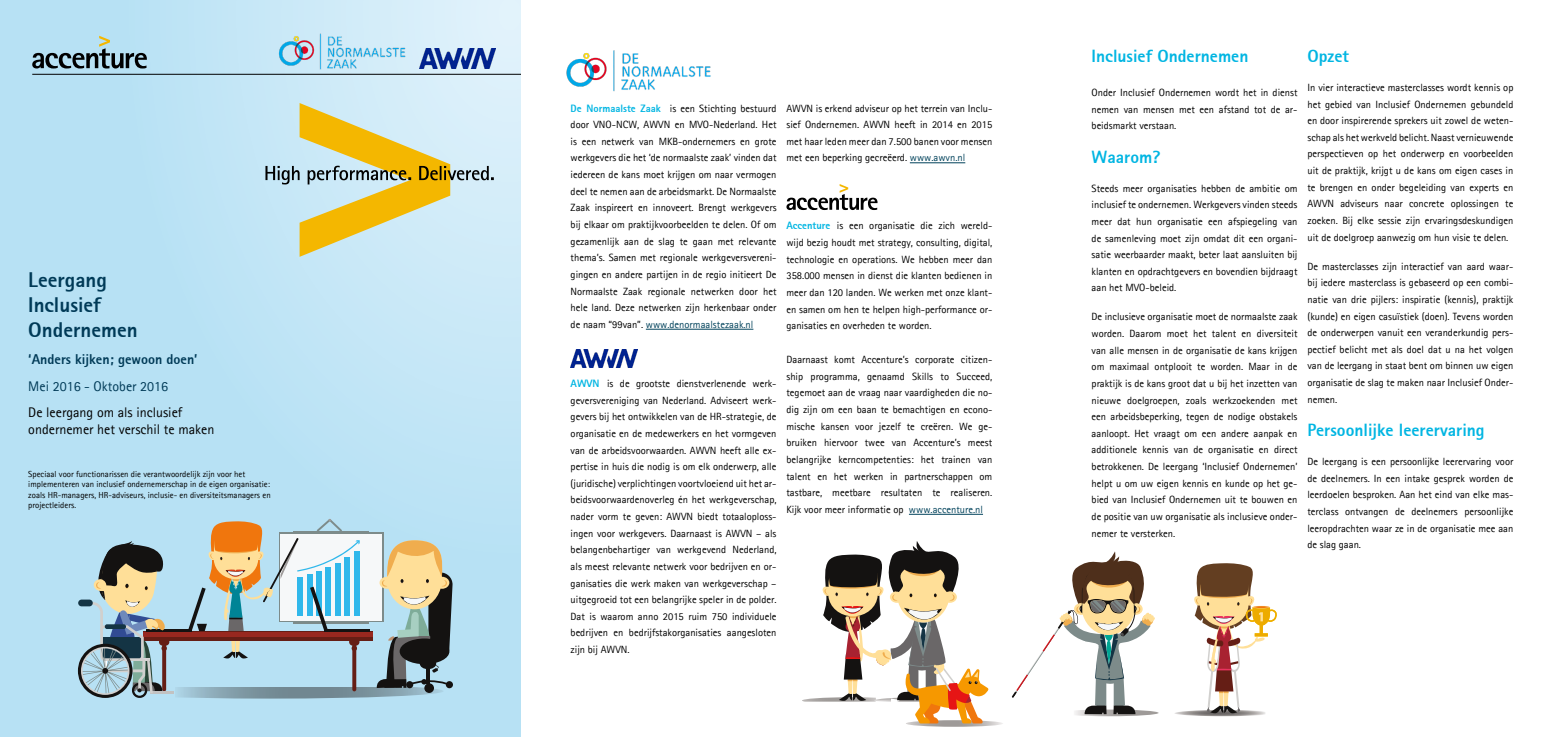
<style>
.page{position:relative;width:1563px;height:737px;background:#fff}
.page>*{position:absolute;margin:0;border:0;box-sizing:border-box;transform-origin:0 0}
.t1{font:21px/25.2px "Agfa Rotis Sans Serif Ex Bd";color:#00425b}
.t2{font:17.5px "Agfa Rotis Sans Serif Ex Bd";color:#00b5e2}
.t3{font:14px/16.6px "Agfa Rotis Sans Serif";color:#000}
.t4{font:14px "Agfa Rotis Sans Serif Ex Bd";color:#00425b}
.t5{font:14px "Agfa Rotis Sans Serif";color:#00425b}
.t6{font:10.5px/16.6px "Agfa Rotis Sans Serif";color:#000;text-align:justify}
.t7{font:8.75px/10.5px "Agfa Rotis Sans Serif";color:#000}
.s1{font-family:"Agfa Rotis Sans Serif Ex Bd";color:#00b5e2}
.s2{color:#00425b}
</style>
<div class="page">
<hr style="left:646px;top:329px;width:107px;height:1px;background:#00425b">
<hr style="left:910px;top:163px;width:55px;height:1px;background:#00425b">
<hr style="left:909px;top:514px;width:74px;height:1px;background:#00425b">
<svg style="left:0;top:0;width:521px;height:737px"></svg>
<hr style="left:32px;top:74px;width:497px;height:1px;background:#000">
<svg style="left:32px;top:36px;width:115px;height:32px"></svg>
<svg style="left:265px;top:103px;width:229px;height:154px"></svg>
<img style="left:275px;top:30px;width:134px;height:42px">
<svg style="left:175px;top:687px;width:268px;height:11px"></svg>
<div style="left:281px;top:534px;width:101px;height:86px;background:#f6f8f9"></div>
<hr style="left:293px;top:621px;width:76px;height:3px;background:#7d8b8a">
<hr style="left:293px;top:530px;width:76px;height:2px;background:#7d8b8a">
<div style="left:159px;top:636px;width:10px;height:9px;background:#651e15;border-radius:4px"></div>
<svg style="left:352px;top:636px;width:4px;height:55px"></svg>
<svg style="left:167px;top:636px;width:206px;height:5px"></svg>
<div style="left:143px;top:631px;width:230px;height:5px;background:#98281f"></div>
<hr style="left:146px;top:629px;width:46px;height:2px;background:#141211">
<hr style="left:150px;top:691px;width:23px;height:2px;background:#c2c2c2">
<svg style="left:78px;top:541px;width:89px;height:157px"></svg>
<hr style="left:324px;top:629px;width:45px;height:3px;background:#141211">
<svg style="left:188px;top:519px;width:172px;height:140px"></svg>
<div style="left:424px;top:683px;width:10px;height:10px;background:#141211;border-radius:50%"></div>
<svg style="left:376px;top:540px;width:76px;height:148px"></svg>
<img style="left:419px;top:48px;width:76px;height:20px">
<svg style="left:906px;top:721px;width:97px;height:5px"></svg>
<svg style="left:802px;top:541px;width:186px;height:182px"></svg>
<svg style="left:786px;top:184px;width:91px;height:26px"></svg>
<img style="left:571px;top:350px;width:66px;height:17px">
<svg style="left:1012px;top:551px;width:146px;height:165px"></svg>
<img style="left:1175px;top:710px;width:90px;height:6px">
<svg style="left:1192px;top:563px;width:85px;height:151px"></svg>
<div style="left:521px;top:0;width:13px;height:737px;background:#fff"></div>
<img style="left:566px;top:50px;width:145px;height:42px">
<h1 class="t1" style="left:28px;top:267px;width:111px">Leergang<br>Inclusief<br>Ondernemen</h1>
<h3 class="t4" style="left:28px;top:350px;width:171px">‘Anders kijken; gewoon doen’</h3>
<h3 class="t5" style="left:28px;top:377px;width:141px">Mei 2016 - Oktober 2016</h3>
<h3 class="t3" style="left:28px;top:404px;width:188px">De leergang om als inclusief ondernemer het verschil te maken</h3>
<p class="t7" style="left:28px;top:468px;width:244px">Speciaal voor functionarissen die verantwoordelijk zijn voor het implementeren van inclusief ondernemerschap in de eigen organisatie: zoals HR-managers, HR-adviseurs, inclusie- en diversiteitsmanagers en projectleiders.</p>
<p class="t6" style="left:570px;top:100px;width:207px"><span class="s1">De Normaalste Zaak</span> is een Stichting bestuurd door VNO-NCW, AWVN en MVO-Nederland. Het is een netwerk van MKB-ondernemers en grote werkgevers die het ‘de normaalste zaak’ vinden dat iedereen de kans moet krijgen om naar vermogen deel te nemen aan de arbeidsmarkt. De Normaalste Zaak inspireert en innoveert. Brengt werkgevers bij elkaar om praktijkvoorbeelden te delen. Of om gezamenlijk aan de slag te gaan met relevante thema’s. Samen met regionale werkgeversvereni&shy;gingen en andere partijen in de regio initieert De Normaalste Zaak regionale netwerken door het hele land. Deze netwerken zijn herkenbaar onder de naam “99van”. <span class="s2">www.denormaalstezaak.nl</span></p>
<p class="t6" style="left:570px;top:375px;width:207px"><span class="s1">AWVN</span> is de grootste dienstverlenende werk&shy;geversvereniging van Nederland. Adviseert werk&shy;gevers bij het ontwikkelen van de HR-strategie, de organisatie en de medewerkers en het vormgeven van de arbeidsvoorwaarden. AWVN heeft alle ex&shy;pertise in huis die nodig is om elk onderwerp, alle (juridische) verplichtingen voortvloeiend uit het ar&shy;beidsvoorwaardenoverleg én het werkgeverschap, nader vorm te geven: AWVN biedt totaaloploss&shy;ingen voor werkgevers. Daarnaast is AWVN – als belangenbehartiger van werkgevend Nederland, als meest relevante netwerk voor bedrijven en or&shy;ganisaties die werk maken van werkgeverschap – uitgegroeid tot een belangrijke speler in de polder.<br>Dat is waarom anno 2015 ruim 750 individuele bedrijven en bedrijfstakorganisaties aangesloten zijn bij AWVN.</p>
<p class="t6" style="left:786px;top:99px;width:207px">AWVN is erkend adviseur op het terrein van Inclu&shy;sief Ondernemen. AWVN heeft in 2014 en 2015 met haar leden meer dan 7.500 banen voor mensen met een beperking gecreëerd. <span class="s2">www.awvn.nl</span></p>
<p class="t6" style="left:786px;top:217px;width:207px"><span class="s1">Accenture</span> is een organisatie die zich wereld&shy;wijd bezig houdt met strategy, consulting, digital, technologie en operations. We hebben meer dan 358.000 mensen in dienst die klanten bedienen in meer dan 120 landen. We werken met onze klant&shy;en samen om hen te helpen high-performance or&shy;ganisaties en overheden te worden.</p>
<p class="t6" style="left:786px;top:351px;width:207px">Daarnaast komt Accenture’s corporate citizen&shy;ship programma, genaamd Skills to Succeed, tegemoet aan de vraag naar vaardigheden die no&shy;dig zijn om een baan te bemachtigen en econo&shy;mische kansen voor jezelf te creëren. We ge&shy;bruiken hiervoor twee van Accenture’s meest belangrijke kerncompetenties: het trainen van talent en het werken in partnerschappen om tastbare, meetbare resultaten te realiseren.<br>Kijk voor meer informatie op <span class="s2">www.accenture.nl</span></p>
<h2 class="t2" style="left:1091px;top:45px;width:158px">Inclusief Ondernemen</h2>
<p class="t6" style="left:1091px;top:84px;width:207px">Onder Inclusief Ondernemen wordt het in dienst nemen van mensen met een afstand tot de ar&shy;beidsmarkt verstaan.</p>
<h2 class="t2" style="left:1091px;top:145px;width:71px">Waarom?</h2>
<p class="t6" style="left:1091px;top:180px;width:207px">Steeds meer organisaties hebben de ambitie om inclusief te ondernemen. Werkgevers vinden steeds meer dat hun organisatie een afspiegeling van de samenleving moet zijn omdat dit een organi&shy;satie weerbaarder maakt, beter laat aansluiten bij klanten en opdrachtgevers en bovendien bijdraagt aan het MVO-beleid.</p>
<p class="t6" style="left:1091px;top:308px;width:207px">De inclusieve organisatie moet de normaalste zaak worden. Daarom moet het talent en diversiteit van alle mensen in de organisatie de kans krijgen om maximaal ontplooit te worden. Maar in de praktijk is de kans groot dat u bij het inzetten van nieuwe doelgroepen, zoals werkzoekenden met een arbeidsbeperking, tegen de nodige obstakels aanloopt. Het vraagt om een andere aanpak en additionele kennis van de organisatie en direct betrokkenen. De leergang ‘Inclusief Ondernemen’ helpt u om uw eigen kennis en kunde op het ge&shy;bied van Inclusief Ondernemen uit te bouwen en de positie van uw organisatie als inclusieve onder&shy;nemer te versterken.</p>
<h2 class="t2" style="left:1307px;top:45px;width:43px">Opzet</h2>
<p class="t6" style="left:1307px;top:79px;width:207px">In vier interactieve masterclasses wordt kennis op het gebied van Inclusief Ondernemen gebundeld en door inspirerende sprekers uit zowel de weten&shy;schap als het werkveld belicht. Naast vernieuwende perspectieven op het onderwerp en voorbeelden uit de praktijk, krijgt u de kans om eigen cases in te brengen en onder begeleiding van experts en AWVN adviseurs naar concrete oplossingen te zoeken. Bij elke sessie zijn ervaringsdeskundigen uit de doelgroep aanwezig om hun visie te delen.</p>
<p class="t6" style="left:1307px;top:257px;width:207px">De masterclasses zijn interactief van aard waar&shy;bij iedere masterclass is gebaseerd op een combi&shy;natie van drie pijlers: inspiratie (kennis), praktijk (kunde) en eigen casuïstiek (doen). Tevens worden de onderwerpen vanuit een veranderkundig pers&shy;pectief belicht met als doel dat u na het volgen van de leergang in staat bent om binnen uw eigen organisatie de slag te maken naar Inclusief Onder&shy;nemen.</p>
<h2 class="t2" style="left:1307px;top:419px;width:179px">Persoonlijke leerervaring</h2>
<p class="t6" style="left:1307px;top:453px;width:207px">De leergang is een persoonlijke leerervaring voor de deelnemers. In een intake gesprek worden de leerdoelen besproken. Aan het eind van elke mas&shy;terclass ontvangen de deelnemers persoonlijke leeropdrachten waar ze in de organisatie mee aan de slag gaan.</p>
</div>
